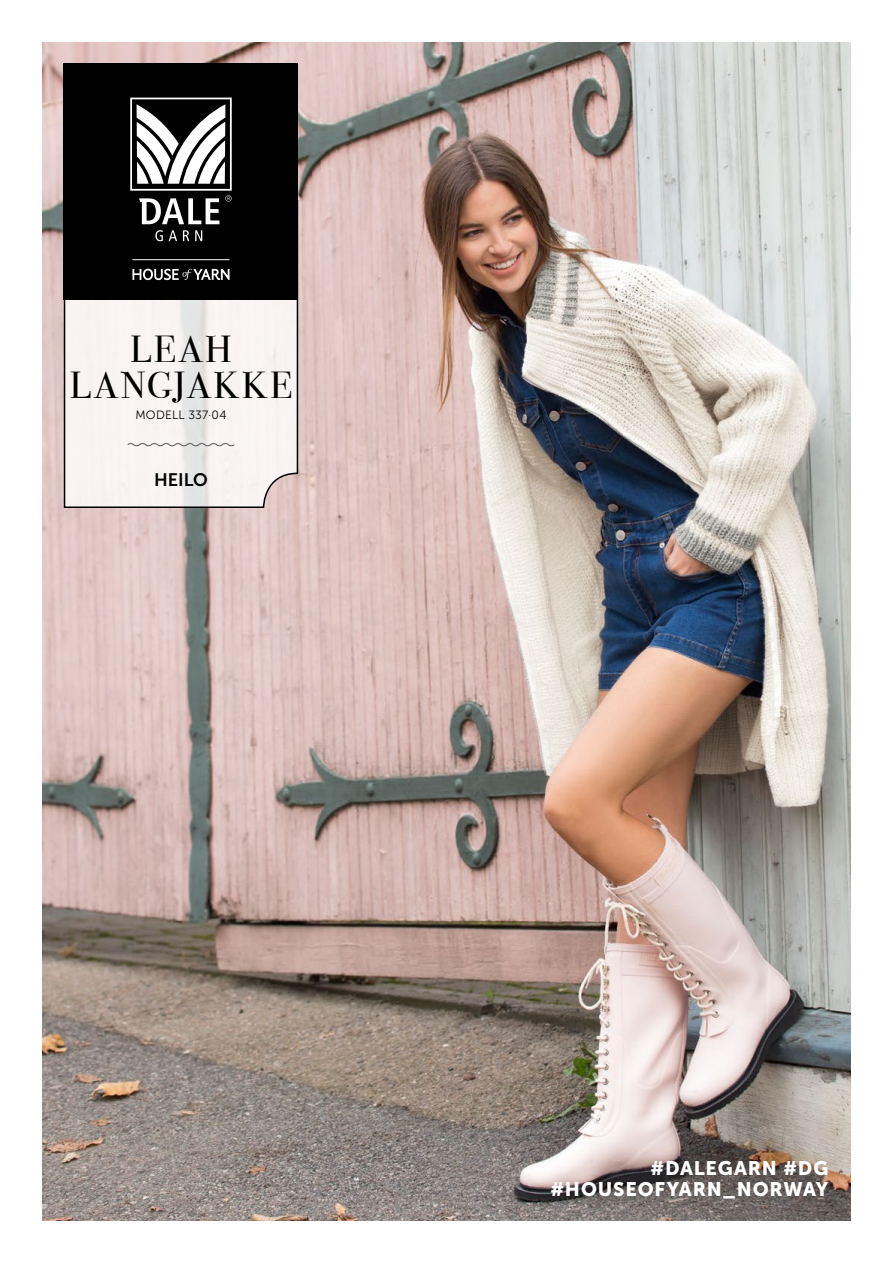
<style>
.page{position:relative;width:893px;height:1263px;background:#fff}
.page>*{position:absolute;margin:0;border:0;box-sizing:border-box;transform-origin:0 0}
.INNHOLD_-_Midtstilt{font:37.5px/36px "Bodoni Svty Two ITCTT";letter-spacing:.09em;color:#000;text-align:center}
.t1{font:19.5px "Museo Sans 900";letter-spacing:.045em;color:#fff}
.INNHOLD_-_Midtstilt-2{font:18px "Museo Sans 700";color:#000}
.INNHOLD_-_Midtstilt-3{font:12px "Museo Sans 300";letter-spacing:.025em;color:#000}
</style>
<div class="page">
<img style="left:43px;top:43px;width:807px;height:1177px">
<svg style="left:63px;top:199px;width:236px;height:310px"></svg>
<svg style="left:127px;top:442px;width:108px;height:5px"></svg>
<div style="left:64px;top:64px;width:234px;height:236px;background:#000"></div>
<hr style="left:132px;top:259px;width:98px;height:1px;background:#fff">
<svg style="left:132px;top:269px;width:98px;height:11px"></svg>
<svg style="left:155px;top:230px;width:8px;height:11px"></svg>
<svg style="left:169px;top:230px;width:8px;height:11px"></svg>
<svg style="left:183px;top:230px;width:6px;height:11px"></svg>
<svg style="left:195px;top:230px;width:7px;height:11px"></svg>
<svg style="left:130px;top:98px;width:102px;height:126px"></svg>
<p class="INNHOLD_-_Midtstilt" style="left:70px;top:327px;width:224px">LEAH<br>LANGJAKKE</p>
<p class="INNHOLD_-_Midtstilt-3" style="left:135px;top:408px;width:93px">MODELL 337∙04</p>
<p class="INNHOLD_-_Midtstilt-2" style="left:154px;top:470px;width:55px">HEILO</p>
<p class="t1" style="left:651px;top:1157px;width:179px">#DALEGARN #DG</p>
<p class="t1" style="left:550px;top:1178px;width:279px">#HOUSEOFYARN_NORWAY</p>
</div>
